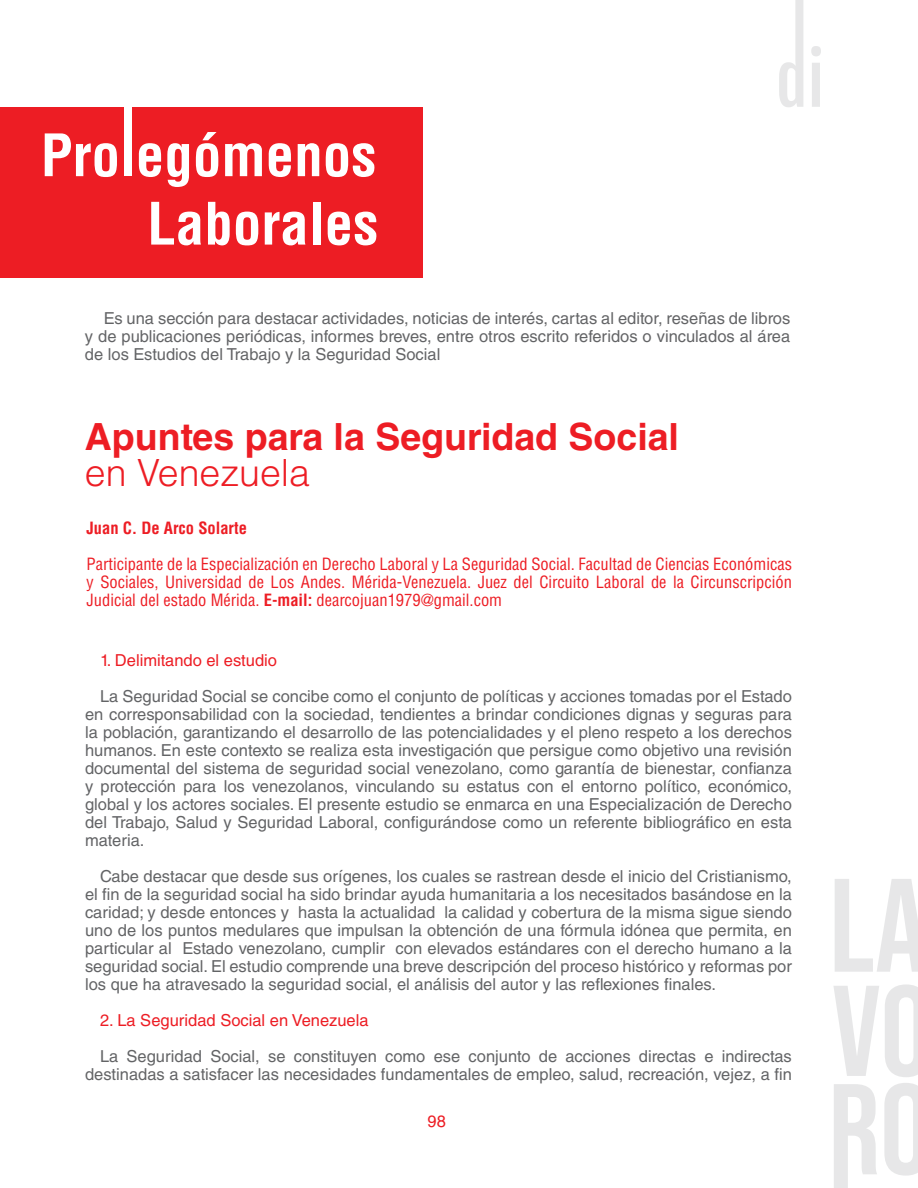
<style>
.page{position:relative;width:918px;height:1188px;background:#fff}
.page>*{position:absolute;margin:0;border:0;box-sizing:border-box;transform-origin:0 0}
.t1{font:700 37.5px "Helvetica LT Std";color:#ed1d24}
.t2{font:300 37.5px "Helvetica LT Std";color:#ed1d24}
.t3{font:16.5px/18px "Helvetica LT Std";color:#636466;text-align:justify}
.t4{font:condensed 16.5px/18px "Helvetica LT Std";color:#ed1d24;text-align:justify}
.t5{font:16.5px "Helvetica LT Std";color:#ed1d24}
.t6{font:700 condensed 16.5px "Helvetica LT Std";color:#ed1d24}
.s1{font-weight:700}
</style>
<div class="page">
<svg style="left:779px;top:0;width:24px;height:107px"></svg>
<svg style="left:811px;top:46px;width:10px;height:61px"></svg>
<svg style="left:835px;top:879px;width:83px;height:93px"></svg>
<svg style="left:833px;top:986px;width:46px;height:90px"></svg>
<svg style="left:885px;top:984px;width:33px;height:93px"></svg>
<svg style="left:834px;top:1084px;width:43px;height:104px"></svg>
<svg style="left:884px;top:1083px;width:34px;height:93px"></svg>
<div style="left:0;top:107px;width:423px;height:171px;background:#ed1d24"></div>
<svg style="left:45px;top:133px;width:72px;height:44px"></svg>
<div style="left:124px;top:100px;width:8px;height:76px;background:#fff"></div>
<svg style="left:139px;top:143px;width:22px;height:34px"></svg>
<svg style="left:167px;top:143px;width:22px;height:44px"></svg>
<svg style="left:196px;top:132px;width:22px;height:45px"></svg>
<svg style="left:225px;top:143px;width:37px;height:33px"></svg>
<svg style="left:268px;top:143px;width:23px;height:34px"></svg>
<svg style="left:298px;top:143px;width:22px;height:33px"></svg>
<svg style="left:326px;top:143px;width:49px;height:34px"></svg>
<svg style="left:151px;top:202px;width:50px;height:43px"></svg>
<svg style="left:208px;top:202px;width:22px;height:43px"></svg>
<svg style="left:236px;top:212px;width:22px;height:34px"></svg>
<svg style="left:265px;top:212px;width:40px;height:33px"></svg>
<div style="left:313px;top:202px;width:7px;height:43px;background:#fff"></div>
<svg style="left:327px;top:212px;width:50px;height:33px"></svg>
<p class="t3" style="left:85px;top:309px;width:707px;text-indent:19px">Es una sección para destacar actividades, noticias de interés, cartas al editor, reseñas de libros y de publicaciones periódicas, informes breves, entre otros escrito referidos o vinculados al área de los Estudios del Trabajo y la Seguridad Social</p>
<h1 class="t1" style="left:85px;top:414px;width:596px">Apuntes para la Seguridad Social</h1>
<h1 class="t2" style="left:85px;top:449px;width:227px">en Venezuela</h1>
<p class="t6" style="left:87px;top:518px;width:162px">Juan C. De Arco Solarte</p>
<p class="t4" style="left:87px;top:555px;width:707px">Participante de la Especialización en Derecho Laboral y La Seguridad Social. Facultad de Ciencias Económicas y Sociales, Universidad de Los Andes. Mérida-Venezuela. Juez del Circuito Laboral de la Circunscripción Judicial del estado Mérida. <span class="s1">E-mail:</span> dearcojuan1979@gmail.com</p>
<p class="t5" style="left:100px;top:651px;width:179px">1. Delimitando el estudio</p>
<p class="t3" style="left:85px;top:687px;width:708px;text-indent:15px">La Seguridad Social se concibe como el conjunto de políticas y acciones tomadas por el Estado en corresponsabilidad con la sociedad, tendientes a brindar condiciones dignas y seguras para la población, garantizando el desarrollo de las potencialidades y el pleno respeto a los derechos humanos. En este contexto se realiza esta investigación que persigue como objetivo una revisión documental del sistema de seguridad social venezolano, como garantía de bienestar, confianza y protección para los venezolanos, vinculando su estatus con el entorno político, económico, global y los actores sociales. El presente estudio se enmarca en una Especialización de Derecho del Trabajo, Salud y Seguridad Laboral, configurándose como un referente bibliográfico en esta materia.</p>
<p class="t3" style="left:85px;top:867px;width:708px;text-indent:15px">Cabe destacar que desde sus orígenes, los cuales se rastrean desde el inicio del Cristianismo, el fin de la seguridad social ha sido brindar ayuda humanitaria a los necesitados basándose en la caridad; y desde entonces y hasta la actualidad la calidad y cobertura de la misma sigue siendo uno de los puntos medulares que impulsan la obtención de una fórmula idónea que permita, en particular al Estado venezolano, cumplir con elevados estándares con el derecho humano a la seguridad social. El estudio comprende una breve descripción del proceso histórico y reformas por los que ha atravesado la seguridad social, el análisis del autor y las reflexiones finales.</p>
<p class="t5" style="left:100px;top:1011px;width:270px">2. La Seguridad Social en Venezuela</p>
<p class="t3" style="left:85px;top:1047px;width:708px;text-align:right">La Seguridad Social, se constituyen como ese conjunto de acciones directas e indirectas destinadas a satisfacer las necesidades fundamentales de empleo, salud, recreación, vejez, a fin</p>
<p class="t5" style="left:428px;top:1112px;width:20px">98</p>
</div>
